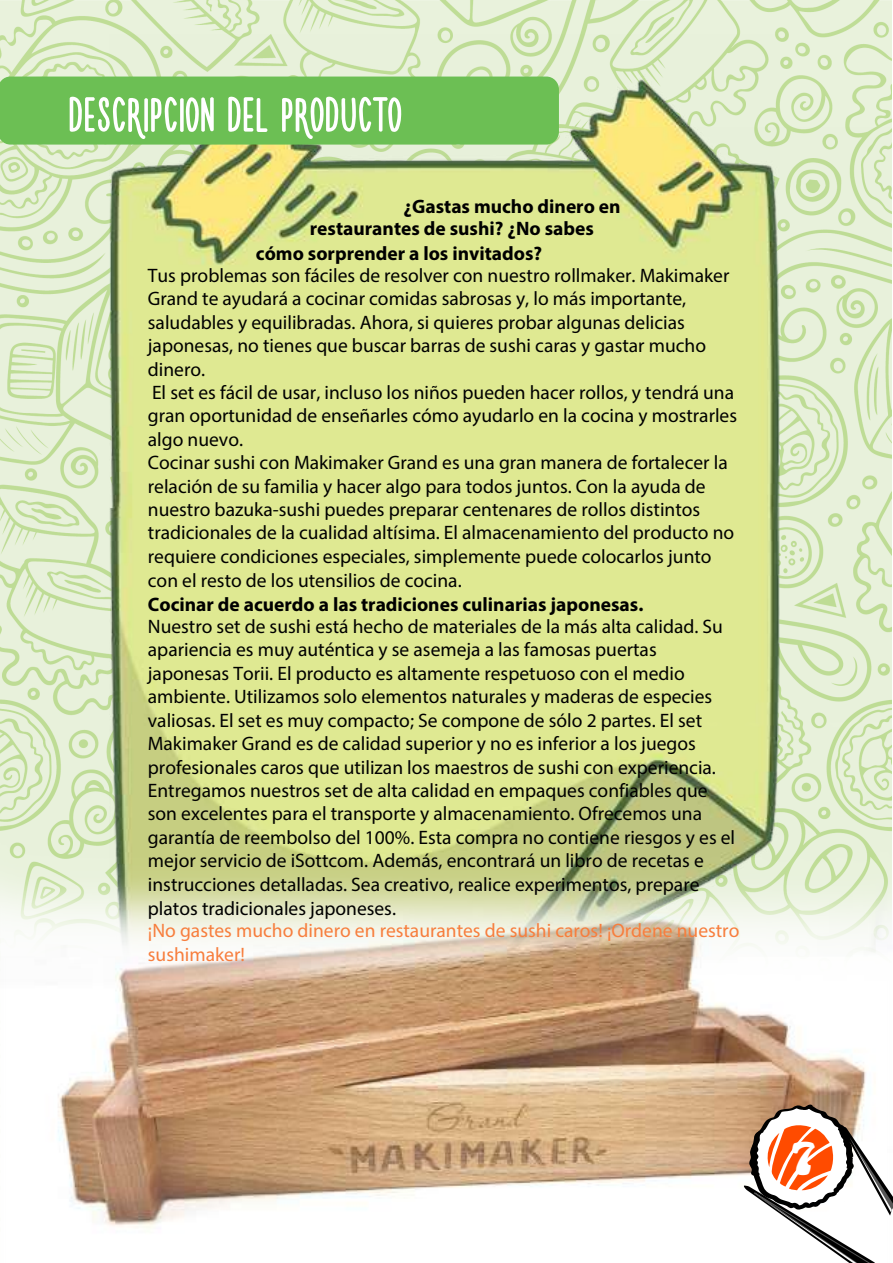
<style>
.page{position:relative;width:893px;height:1263px;background:#fff}
.page>*{position:absolute;margin:0;border:0;box-sizing:border-box;transform-origin:0 0}
.t1{font:54px "Novito Nova";color:#fff}
.t2{font:19.5px/23.4px "Myriad Pro";color:#000}
.t3{font:700 19.5px/22.5px "Myriad Pro";color:#000}
.t4{font:19.5px/23.4px "Myriad Pro";color:#f77e3d}
</style>
<div class="page">
<img style="left:0;top:0;width:891px;height:128px">
<img style="left:110px;top:34px;width:669px;height:94px">
<img style="left:0;top:128px;width:892px;height:1100px">
<div style="left:0;top:77px;width:559px;height:68px;background:#6cbf54"></div>
<svg style="left:739px;top:1104px;width:154px;height:159px"></svg>
<h1 class="t1" style="left:68px;top:89px;width:335px">DESCRIPCION DEL PRODUCTO</h1>
<p class="t3" style="left:310px;top:194px;width:312px;text-indent:94px">¿Gastas mucho dinero en restaurantes de sushi? ¿No sabes</p>
<p class="t3" style="left:256px;top:241px;width:288px">cómo sorprender a los invitados?</p>
<p class="t2" style="left:148px;top:263px;width:591px">Tus problemas son fáciles de resolver con nuestro rollmaker. Makimaker Grand te ayudará a cocinar comidas sabrosas y, lo más importante, saludables y equilibradas. Ahora, si quieres probar algunas delicias japonesas, no tienes que buscar barras de sushi caras y gastar mucho dinero.<br>El set es fácil de usar, incluso los niños pueden hacer rollos, y tendrá una gran oportunidad de enseñarles cómo ayudarlo en la cocina y mostrarles algo nuevo.<br>Cocinar sushi con Makimaker Grand es una gran manera de fortalecer la relación de su familia y hacer algo para todos juntos. Con la ayuda de nuestro bazuka-sushi puedes preparar centenares de rollos distintos tradicionales de la cualidad altísima. El almacenamiento del producto no requiere condiciones especiales, simplemente puede colocarlos junto con el resto de los utensilios de cocina.</p>
<p class="t3" style="left:148px;top:592px;width:497px">Cocinar de acuerdo a las tradiciones culinarias japonesas.</p>
<p class="t2" style="left:148px;top:614px;width:589px">Nuestro set de sushi está hecho de materiales de la más alta calidad. Su apariencia es muy auténtica y se asemeja a las famosas puertas japonesas Torii. El producto es altamente respetuoso con el medio ambiente. Utilizamos solo elementos naturales y maderas de especies valiosas. El set es muy compacto; Se compone de sólo 2 partes. El set Makimaker Grand es de calidad superior y no es inferior a los juegos profesionales caros que utilizan los maestros de sushi con experiencia.<br>Entregamos nuestros set de alta calidad en empaques confiables que son excelentes para el transporte y almacenamiento. Ofrecemos una garantía de reembolso del 100%. Esta compra no contiene riesgos y es el mejor servicio de iSottcom. Además, encontrará un libro de recetas e instrucciones detalladas. Sea creativo, realice experimentos, prepare platos tradicionales japoneses.</p>
<p class="t4" style="left:148px;top:919px;width:593px">¡No gastes mucho dinero en restaurantes de sushi caros! ¡Ordene nuestro sushimaker!</p>
</div>
